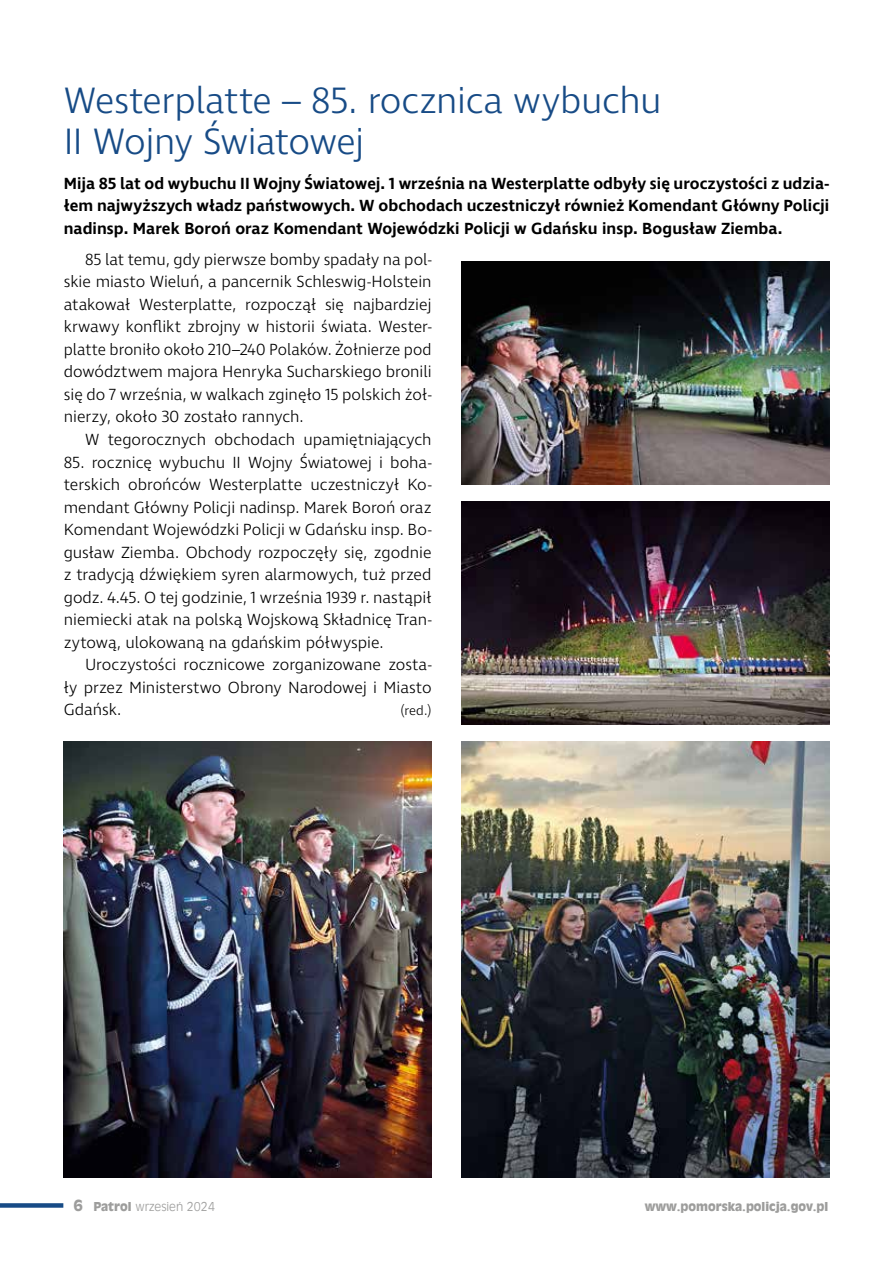
<style>
.page{position:relative;width:893px;height:1263px;background:#fff}
.page>*{position:absolute;margin:0;border:0;box-sizing:border-box;transform-origin:0 0}
.t1{font:300 37.5px/40.5px "Ingra";letter-spacing:-.015em;color:#174b86}
.t2{font:300 16.5px/22.5px "Ingra";letter-spacing:-.005em;color:#000;text-align:justify}
.t3{font:600 16.5px/22.5px "Ingra";letter-spacing:.005em;color:#000;text-align:justify}
.t4{font:300 13.5px "Ingra";color:#000}
.t5{font:12px "Incised 901 Blk EU";color:#9d9d9c}
.t6{font:12px "Incised 901 Lt EU";color:#9d9d9c}
.s1{font-family:"Incised 901 Blk EU";font-size:15px}
.s2{font-family:"Incised 901 Blk EU"}
</style>
<div class="page">
<div style="left:0;top:1203px;width:63px;height:5px;background:#174b86"></div>
<img style="left:461px;top:262px;width:368px;height:223px">
<img style="left:461px;top:502px;width:368px;height:223px">
<img style="left:64px;top:741px;width:368px;height:436px">
<img style="left:461px;top:741px;width:368px;height:436px">
<h1 class="t1" style="left:64px;top:82px;width:599px">Westerplatte – 85. rocznica wybuchu<br>II Wojny Światowej</h1>
<p class="t3" style="left:64px;top:173px;width:767px">Mija 85 lat od wybuchu II Wojny Światowej. 1 września na Westerplatte odbyły się uroczystości z udzia&shy;łem najwyższych władz państwowych. W obchodach uczestniczył również Komendant Główny Policji nadinsp. Marek Boroń oraz Komendant Wojewódzki Policji w Gdańsku insp. Bogusław Ziemba.</p>
<p class="t2" style="left:64px;top:249px;width:369px;text-indent:21px">85 lat temu, gdy pierwsze bomby spadały na pol&shy;skie miasto Wieluń, a pancernik Schleswig-Holstein atakował Westerplatte, rozpoczął się najbardziej krwawy konflikt zbrojny w historii świata. Wester&shy;platte broniło około 210–240 Polaków. Żołnierze pod dowództwem majora Henryka Sucharskiego bronili się do 7 września, w walkach zginęło 15 polskich żoł&shy;nierzy, około 30 zostało rannych.</p>
<p class="t2" style="left:85px;top:429px;width:348px">W tegorocznych obchodach upamiętniających</p>
<p class="t2" style="left:64px;top:451px;width:369px">85. rocznicę wybuchu II Wojny Światowej i boha&shy;terskich obrońców Westerplatte uczestniczył Ko&shy;mendant Główny Policji nadinsp. Marek Boroń oraz Komendant Wojewódzki Policji w Gdańsku insp. Bo&shy;gusław Ziemba. Obchody rozpoczęły się, zgodnie z tradycją dźwiękiem syren alarmowych, tuż przed godz. 4.45. O tej godzinie, 1 września 1939 r. nastąpił niemiecki atak na polską Wojskową Składnicę Tran&shy;zytową, ulokowaną na gdańskim półwyspie.</p>
<p class="t2" style="left:64px;top:654px;width:369px;text-indent:21px">Uroczystości rocznicowe zorganizowane zosta&shy;ły przez Ministerstwo Obrony Narodowej i Miasto Gdańsk.</p>
<p class="t4" style="left:400px;top:702px;width:33px">(red.)</p>
<p class="t6" style="left:74px;top:1199px;width:143px"><span class="s1">6</span> <span class="s2">Patrol</span> wrzesień 2024</p>
<p class="t5" style="left:645px;top:1198px;width:185px">www.pomorska.policja.gov.pl</p>
</div>
